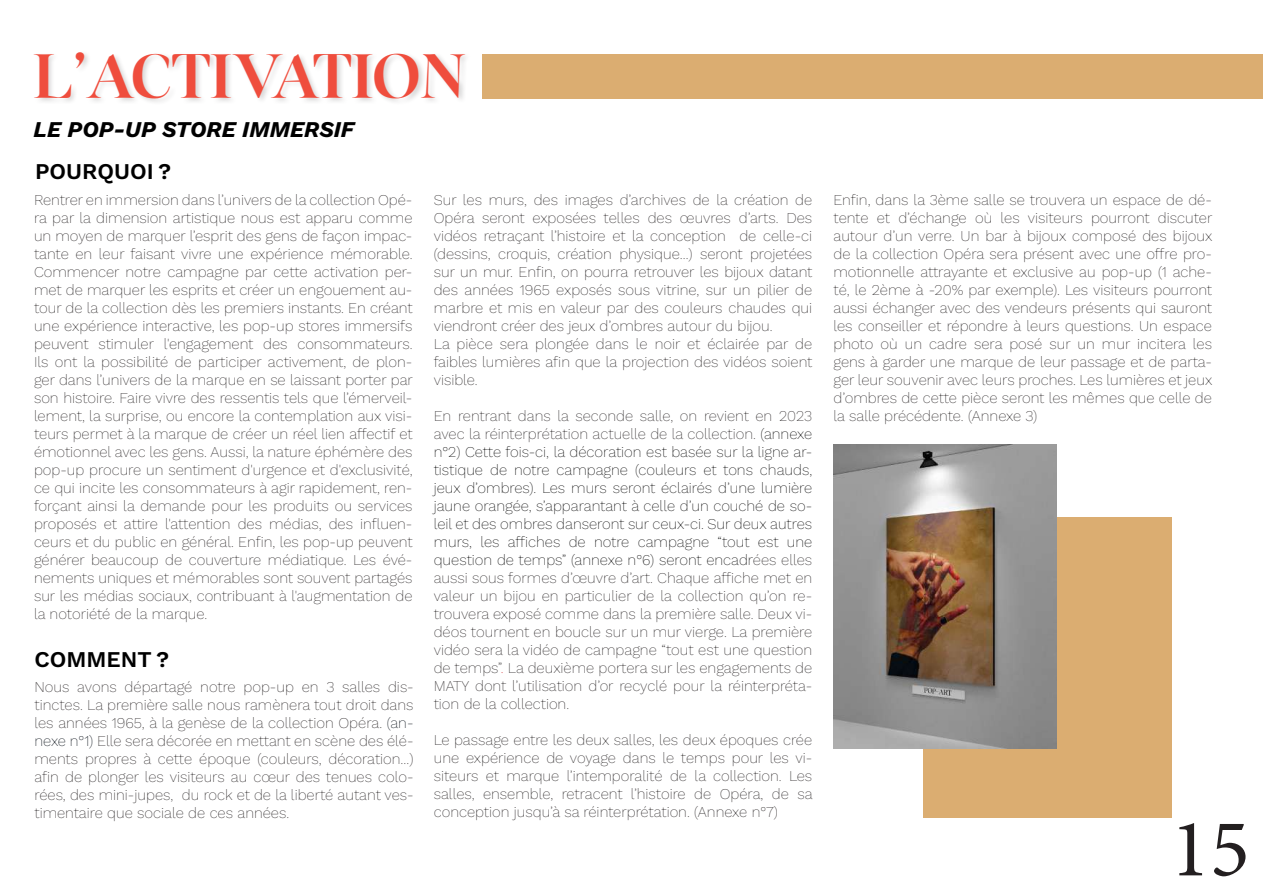
<style>
.page{position:relative;width:1263px;height:893px;background:#fff}
.page>*{position:absolute;margin:0;border:0;box-sizing:border-box;transform-origin:0 0}
.t1{font:82.5px "Minion Pro";color:#231f20}
.t2{font:800 45px "Megafield";letter-spacing:-.015em;color:#ef4d3d}
.t3{font:italic 700 22.5px "Work Sans";color:#000}
.t4{font:600 22.5px "Work Sans";color:#000}
.t5{font:200 15px/18px "Work Sans";color:#231f20;text-align:justify}
.s1{color:#000911}
.s2{color:#000001}
.s3{color:#d1232a}
</style>
<div class="page">
<div style="left:923px;top:517px;width:248px;height:300px;background:#dbad71"></div>
<div style="left:32px;top:51px;width:440px;height:55px;background:#231f20;opacity:.17"></div>
<img style="left:833px;top:444px;width:223px;height:305px">
<div style="left:482px;top:54px;width:781px;height:44px;background:#dbad71"></div>
<h2 class="t2" style="left:33px;top:56px;width:433px">L’ACTIVATION</h2>
<h3 class="t3" style="left:33px;top:113px;width:322px">LE POP-UP STORE IMMERSIF</h3>
<h3 class="t4" style="left:35px;top:155px;width:138px">POURQUOI ?</h3>
<p class="t5" style="left:34px;top:190px;width:380px">Rentrer en immersion dans l’univers de la collection Opé&shy;ra par la dimension artistique nous est apparu comme un moyen de marquer l’esprit des gens de façon impac&shy;tante en leur faisant vivre une expérience mémorable.<br>Commencer notre campagne par cette activation per&shy;met de marquer les esprits et créer un engouement au&shy;tour de la collection dès les premiers instants. En créant une expérience interactive, les pop-up stores immersifs peuvent stimuler l'engagement des consommateurs.<br>Ils ont la possibilité de participer activement, de plon&shy;ger dans l’univers de la marque en se laissant porter par son histoire. Faire vivre des ressentis tels que l’émerveil&shy;lement, la surprise, ou encore la contemplation aux visi&shy;teurs permet à la marque de créer un réel lien affectif et émotionnel avec les gens. Aussi, la nature éphémère des pop-up procure un sentiment d'urgence et d'exclusivité, ce qui incite les consommateurs à agir rapidement, ren&shy;forçant ainsi la demande pour les produits ou services proposés et attire l'attention des médias, des influen&shy;ceurs et du public en général. Enfin, les pop-up peuvent générer beaucoup de couverture médiatique. Les évé&shy;nements uniques et mémorables sont souvent partagés sur les médias sociaux, contribuant à l'augmentation de la notoriété de la marque.</p>
<h3 class="t4" style="left:35px;top:642px;width:136px">COMMENT ?</h3>
<p class="t5" style="left:35px;top:678px;width:380px">Nous avons départagé notre pop-up en 3 salles dis&shy;tinctes. La première salle nous ramènera tout droit dans les années 1965, à la genèse de la collection Opéra. <span class="s1">(an&shy;nexe n°1)</span> Elle sera décorée en mettant en scène des élé&shy;ments propres à cette époque (couleurs, décoration…) afin de plonger les visiteurs au cœur des tenues colo&shy;rées, des mini-jupes, du rock et de la liberté autant ves&shy;timentaire que sociale de ces années.</p>
<p class="t5" style="left:434px;top:191px;width:380px;text-align:left">Sur les murs, des images d’archives de la création de Opéra seront exposées telles des œuvres d’arts. Des vidéos retraçant l’histoire et la conception de celle-ci (dessins, croquis, création physique…) seront projetées sur un mur. Enfin, on pourra retrouver les bijoux datant des années 1965 exposés sous vitrine, sur un pilier de marbre et mis en valeur par des couleurs chaudes qui viendront créer des jeux d’ombres autour du bijou.<br>La pièce sera plongée dans le noir et éclairée par de faibles lumières afin que la projection des vidéos soient visible.</p>
<p class="t5" style="left:434px;top:407px;width:380px">En rentrant dans la seconde salle, on revient en 2023 avec la réinterprétation actuelle de la collection. <span class="s2">(annexe n°2) Cette fois-ci, la décoration est basée sur la ligne ar&shy;tistique de notre campagne (couleurs et tons chauds, jeux d’ombres). Les murs seront éclairés d’une lumière jaune orangée, s’apparantant à celle d’un couché de so&shy;leil et des ombres danseront sur ceux-ci. Sur deux autres murs, les affiches de notre campagne “tout est une question de temps” (annexe n°6) seront encadr</span>ées elles aussi sous formes d’œuvre d’art. Chaque affiche met en valeur un bijou en particulier de la collection qu’on re&shy;trouvera exposé comme dans la première salle. Deux vi&shy;déos tournent en boucle sur un mur vierge. La première vidéo sera la vidéo de campagne “tout est une question de temps”<span class="s3">.</span> La deuxième portera sur les engagements de MATY dont l’utilisation d’or recyclé pour la réinterpréta&shy;tion de la collection.</p>
<p class="t5" style="left:434px;top:731px;width:380px">Le passage entre les deux salles, les deux époques crée une expérience de voyage dans le temps pour les vi&shy;siteurs et marque l’intemporalité de la collection. Les salles, ensemble, retracent l’histoire de Opéra, de sa conception jusqu’à sa réinterprétation. (Annexe n°7)</p>
<p class="t5" style="left:833px;top:190px;width:380px">Enfin, dans la 3ème salle se trouvera un espace de dé&shy;tente et d’échange où les visiteurs pourront discuter autour d’un verre. Un bar à bijoux composé des bijoux de la collection Opéra sera présent avec une offre pro&shy;motionnelle attrayante et exclusive au pop-up (1 ache&shy;té, le 2ème à -20% par exemple). Les visiteurs pourront aussi échanger avec des vendeurs présents qui sauront les conseiller et répondre à leurs questions. Un espace photo où un cadre sera posé sur un mur incitera les gens à garder une marque de leur passage et de parta&shy;ger leur souvenir avec leurs proches. Les lumières et jeux d’ombres de cette pièce seront les mêmes que celle de la salle précédente. (Annexe 3)</p>
<h1 class="t1" style="left:1170px;top:794px;width:81px">15</h1>
</div>
